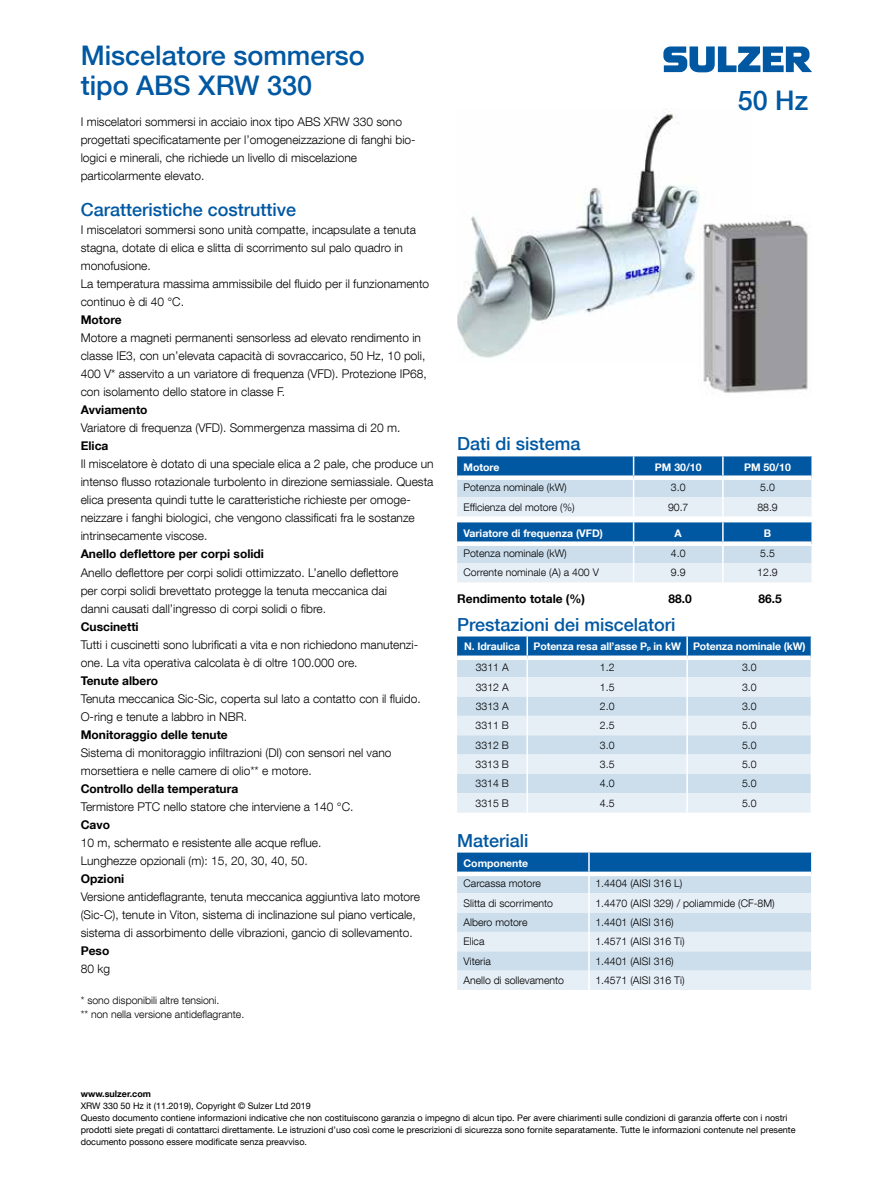
<style>
.page{position:relative;width:893px;height:1191px;background:#fff}
.page>*{position:absolute;margin:0;border:0;box-sizing:border-box;transform-origin:0 0}
.t1{font:500 27px/30px "Helvetica Neue LT Com";color:#0058a2}
.t2{font:500 18px "Helvetica Neue LT Com";color:#0058a2}
.t3{font:300 12px/18px "Helvetica Neue LT Com";color:#000}
.t4{font:700 12px "Helvetica Neue LT Com";color:#000}
.t5{font:300 10.5px/13.5px "Helvetica Neue LT Com";color:#000}
.t6{font:700 10.5px "Helvetica Neue LT Com";letter-spacing:-.01em;color:#fff}
.t7{font:9px/12px "Helvetica Neue LT Com";color:#000}
.t8{font:700 9px "Helvetica Neue LT Com";color:#000}
.s1{font-size:6.15px}
</style>
<div class="page">
<svg style="left:663px;top:46px;width:149px;height:26px"></svg>
<img style="left:457px;top:108px;width:243px;height:250px">
<img style="left:699px;top:214px;width:109px;height:179px">
<svg style="left:457px;top:456px;width:356px;height:60px;background:#99bcd9"></svg>
<svg style="left:457px;top:522px;width:356px;height:60px;background:#99bcd9"></svg>
<svg style="left:457px;top:636px;width:355px;height:176px;background:#c4d8e9"></svg>
<svg style="left:457px;top:852px;width:355px;height:138px;background:#bdd3e6"></svg>
<hr style="left:588px;top:970px;width:2px;height:20px;background:#fff">
<hr style="left:811px;top:970px;width:2px;height:20px;background:#fff">
<h1 class="t1" style="left:81px;top:40px;width:286px">Miscelatore sommerso tipo ABS XRW 330</h1>
<p class="t3" style="left:81px;top:113px;width:336px">I miscelatori sommersi in acciaio inox tipo ABS XRW 330 sono progettati specificatamente per l’omogeneizzazione di fanghi bio&shy;logici e minerali, che richiede un livello di miscelazione particolarmente elevato.</p>
<h2 class="t2" style="left:81px;top:199px;width:217px">Caratteristiche costruttive</h2>
<p class="t3" style="left:81px;top:221px;width:350px">I miscelatori sommersi sono unità compatte, incapsulate a tenuta stagna, dotate di elica e slitta di scorrimento sul palo quadro in monofusione.<br>La temperatura massima ammissibile del fluido per il funzionamento continuo è di 40 °C.</p>
<p class="t4" style="left:81px;top:312px;width:43px">Motore</p>
<p class="t3" style="left:81px;top:329px;width:347px">Motore a magneti permanenti sensorless ad elevato rendimento in classe IE3, con un’elevata capacità di sovraccarico, 50 Hz, 10 poli, 400 V* asservito a un variatore di frequenza (VFD). Protezione IP68, con isolamento dello statore in classe F.</p>
<p class="t4" style="left:81px;top:402px;width:68px">Avviamento</p>
<p class="t3" style="left:81px;top:419px;width:321px">Variatore di frequenza (VFD). Sommergenza massima di 20 m.</p>
<p class="t4" style="left:81px;top:438px;width:29px">Elica</p>
<p class="t3" style="left:81px;top:455px;width:354px">Il miscelatore è dotato di una speciale elica a 2 pale, che produce un intenso flusso rotazionale turbolento in direzione semiassiale. Questa elica presenta quindi tutte le caratteristiche richieste per omoge&shy;neizzare i fanghi biologici, che vengono classificati fra le sostanze intrinsecamente viscose.</p>
<p class="t4" style="left:81px;top:546px;width:185px">Anello deflettore per corpi solidi</p>
<p class="t3" style="left:81px;top:563px;width:319px">Anello deflettore per corpi solidi ottimizzato. L’anello deflettore per corpi solidi brevettato protegge la tenuta meccanica dai danni causati dall’ingresso di corpi solidi o fibre.</p>
<p class="t4" style="left:81px;top:618px;width:59px">Cuscinetti</p>
<p class="t3" style="left:81px;top:635px;width:339px">Tutti i cuscinetti sono lubrificati a vita e non richiedono manutenzi&shy;one. La vita operativa calcolata è di oltre 100.000 ore.</p>
<p class="t4" style="left:81px;top:672px;width:79px">Tenute albero</p>
<p class="t3" style="left:81px;top:689px;width:341px">Tenuta meccanica Sic-Sic, coperta sul lato a contatto con il fluido.<br>O-ring e tenute a labbro in NBR.</p>
<p class="t4" style="left:81px;top:726px;width:149px">Monitoraggio delle tenute</p>
<p class="t3" style="left:81px;top:743px;width:312px">Sistema di monitoraggio infiltrazioni (DI) con sensori nel vano morsettiera e nelle camere di olio** e motore.</p>
<p class="t4" style="left:81px;top:780px;width:159px">Controllo della temperatura</p>
<p class="t3" style="left:81px;top:797px;width:274px">Termistore PTC nello statore che interviene a 140 °C.</p>
<p class="t4" style="left:81px;top:816px;width:31px">Cavo</p>
<p class="t3" style="left:81px;top:833px;width:242px">10 m, schermato e resistente alle acque reflue.<br>Lunghezze opzionali (m): 15, 20, 30, 40, 50.</p>
<p class="t4" style="left:81px;top:870px;width:45px">Opzioni</p>
<p class="t3" style="left:81px;top:887px;width:341px">Versione antideflagrante, tenuta meccanica aggiuntiva lato motore (Sic-C), tenute in Viton, sistema di inclinazione sul piano verticale, sistema di assorbimento delle vibrazioni, gancio di sollevamento.</p>
<p class="t4" style="left:81px;top:942px;width:30px">Peso</p>
<p class="t3" style="left:81px;top:959px;width:31px">80 kg</p>
<p class="t5" style="left:81px;top:993px;width:165px">* sono disponibili altre tensioni.<br>** non nella versione antideflagrante.</p>
<h1 class="t1" style="left:738px;top:85px;width:72px">50 Hz</h1>
<h2 class="t2" style="left:457px;top:433px;width:125px">Dati di sistema</h2>
<p class="t6" style="left:463px;top:460px;width:37px">Motore</p>
<p class="t6" style="left:655px;top:460px;width:48px">PM 30/10</p>
<p class="t6" style="left:744px;top:460px;width:48px">PM 50/10</p>
<p class="t5" style="left:463px;top:480px;width:105px">Potenza nominale (kW)</p>
<p class="t5" style="left:671px;top:480px;width:16px">3.0</p>
<p class="t5" style="left:760px;top:480px;width:16px">5.0</p>
<p class="t5" style="left:463px;top:500px;width:113px">Efficienza del motore (%)</p>
<p class="t5" style="left:668px;top:500px;width:22px">90.7</p>
<p class="t5" style="left:757px;top:500px;width:22px">88.9</p>
<p class="t6" style="left:463px;top:526px;width:141px">Variatore di frequenza (VFD)</p>
<p class="t6" style="left:675px;top:526px;width:9px">A</p>
<p class="t6" style="left:764px;top:526px;width:9px">B</p>
<p class="t5" style="left:463px;top:546px;width:105px">Potenza nominale (kW)</p>
<p class="t5" style="left:671px;top:546px;width:16px">4.0</p>
<p class="t5" style="left:760px;top:546px;width:16px">5.5</p>
<p class="t5" style="left:463px;top:566px;width:137px">Corrente nominale (A) a 400 V</p>
<p class="t5" style="left:671px;top:566px;width:16px">9.9</p>
<p class="t5" style="left:757px;top:566px;width:22px">12.9</p>
<p class="t4" style="left:457px;top:591px;width:129px">Rendimento totale (%)</p>
<p class="t4" style="left:668px;top:591px;width:25px">88.0</p>
<p class="t4" style="left:759px;top:591px;width:25px">86.5</p>
<h2 class="t2" style="left:457px;top:613px;width:220px">Prestazioni dei miscelatori</h2>
<p class="t6" style="left:464px;top:639px;width:57px">N. Idraulica</p>
<p class="t6" style="left:534px;top:639px;width:274px">Potenza resa all’asse P<span class="s1">p</span> in kW Potenza nominale (kW)</p>
<p class="t5" style="left:476px;top:660px;width:34px">3311 A</p>
<p class="t5" style="left:600px;top:660px;width:16px">1.2</p>
<p class="t5" style="left:742px;top:660px;width:16px">3.0</p>
<p class="t5" style="left:476px;top:680px;width:34px">3312 A</p>
<p class="t5" style="left:600px;top:680px;width:16px">1.5</p>
<p class="t5" style="left:742px;top:680px;width:16px">3.0</p>
<p class="t5" style="left:476px;top:699px;width:34px">3313 A</p>
<p class="t5" style="left:600px;top:699px;width:16px">2.0</p>
<p class="t5" style="left:742px;top:699px;width:16px">3.0</p>
<p class="t5" style="left:476px;top:718px;width:35px">3311 B</p>
<p class="t5" style="left:600px;top:718px;width:16px">2.5</p>
<p class="t5" style="left:742px;top:718px;width:16px">5.0</p>
<p class="t5" style="left:476px;top:738px;width:35px">3312 B</p>
<p class="t5" style="left:600px;top:738px;width:16px">3.0</p>
<p class="t5" style="left:742px;top:738px;width:16px">5.0</p>
<p class="t5" style="left:476px;top:757px;width:35px">3313 B</p>
<p class="t5" style="left:600px;top:757px;width:16px">3.5</p>
<p class="t5" style="left:742px;top:757px;width:16px">5.0</p>
<p class="t5" style="left:476px;top:776px;width:35px">3314 B</p>
<p class="t5" style="left:600px;top:776px;width:16px">4.0</p>
<p class="t5" style="left:742px;top:776px;width:16px">5.0</p>
<p class="t5" style="left:476px;top:796px;width:35px">3315 B</p>
<p class="t5" style="left:600px;top:796px;width:16px">4.5</p>
<p class="t5" style="left:742px;top:796px;width:16px">5.0</p>
<h2 class="t2" style="left:457px;top:829px;width:73px">Materiali</h2>
<p class="t6" style="left:463px;top:856px;width:66px">Componente</p>
<p class="t5" style="left:463px;top:876px;width:79px">Carcassa motore</p>
<p class="t5" style="left:595px;top:876px;width:88px">1.4404 (AISI 316 L)</p>
<p class="t5" style="left:463px;top:896px;width:91px">Slitta di scorrimento</p>
<p class="t5" style="left:595px;top:896px;width:181px">1.4470 (AISI 329) / poliammide (CF-8M)</p>
<p class="t5" style="left:463px;top:915px;width:66px">Albero motore</p>
<p class="t5" style="left:595px;top:915px;width:80px">1.4401 (AISI 316)</p>
<p class="t5" style="left:463px;top:934px;width:23px">Elica</p>
<p class="t5" style="left:595px;top:934px;width:91px">1.4571 (AISI 316 Ti)</p>
<p class="t5" style="left:463px;top:954px;width:29px">Viteria</p>
<p class="t5" style="left:595px;top:954px;width:80px">1.4401 (AISI 316)</p>
<p class="t5" style="left:463px;top:973px;width:102px">Anello di sollevamento</p>
<p class="t5" style="left:595px;top:973px;width:91px">1.4571 (AISI 316 Ti)</p>
<p class="t8" style="left:81px;top:1088px;width:72px">www.sulzer.com</p>
<p class="t7" style="left:81px;top:1100px;width:716px">XRW 330 50 Hz it (11.2019), Copyright © Sulzer Ltd 2019<br>Questo documento contiene informazioni indicative che non costituiscono garanzia o impegno di alcun tipo. Per avere chiarimenti sulle condizioni di garanzia offerte con i nostri prodotti siete pregati di contattarci direttamente. Le istruzioni d’uso così come le prescrizioni di sicurezza sono fornite separatamente. Tutte le informazioni contenute nel presente documento possono essere modificate senza preavviso.</p>
</div>
